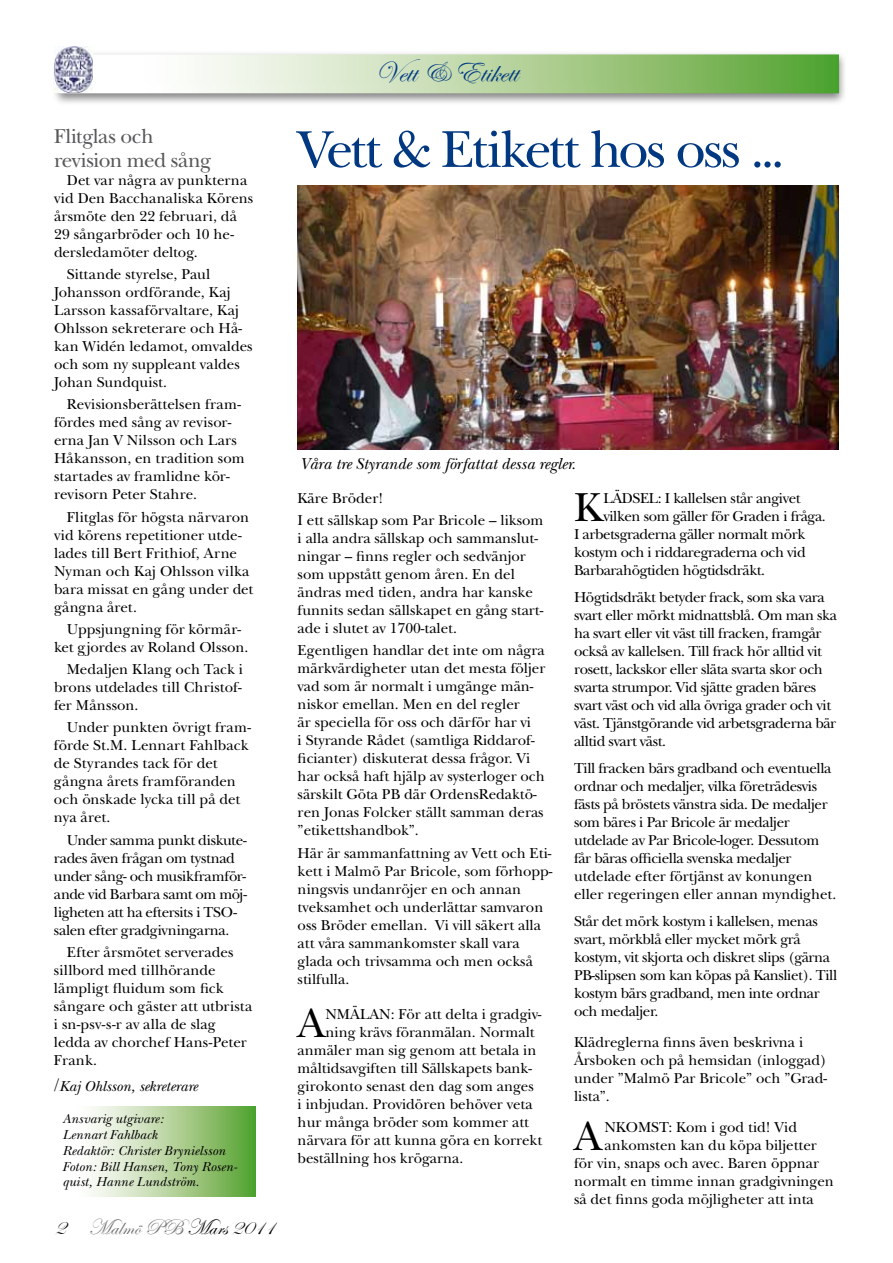
<style>
.page{position:relative;width:893px;height:1263px;background:#fff}
.page>*{position:absolute;margin:0;border:0;box-sizing:border-box;transform-origin:0 0}
.t1{font:54px "New Baskerville";letter-spacing:-.045em;color:#003882}
.t2{font:42.3px "New Baskerville";color:#000}
.t3{font:30px "Edwardian Script ITC";letter-spacing:.01em;color:#003882}
.t4{font:22.5px "Edwardian Script ITC";color:#000}
.t5{font:21px/24px "New Baskerville";letter-spacing:-.02em;color:#58585a}
.t6{font:italic 16.5px "New Baskerville";color:#000}
.t7{font:15px/18px "New Baskerville";color:#000}
.t8{font:15px/18px "New Baskerville";letter-spacing:-.025em;color:#000}
.t9{font:15px/18px "New Baskerville";letter-spacing:-.02em;color:#000}
.t10{font:italic 15px "New Baskerville";color:#000}
.t11{font:italic 13.5px/15.8px "New Baskerville";letter-spacing:.01em;color:#000}
.s1{font-family:"Times New Roman";font-style:normal;font-size:18px}
.s2{color:#707172}
</style>
<div class="page">
<div style="left:52px;top:50px;width:795px;height:56px;background:#000;opacity:.5"></div>
<svg style="left:93px;top:54px;width:746px;height:39px"></svg>
<svg style="left:93px;top:55px;width:746px;height:29px"></svg>
<img style="left:54px;top:47px;width:39px;height:46px">
<svg style="left:91px;top:1107px;width:164px;height:89px;background:#aed097"></svg>
<img style="left:298px;top:185px;width:541px;height:264px">
<h3 class="t5" style="left:54px;top:124px;width:158px">Flitglas och revision med sång</h3>
<p class="t7" style="left:54px;top:171px;width:201px;text-indent:13px">Det var några av punkterna vid Den Bacchanaliska Körens årsmöte den 22 februari, då<br>29 sångarbröder och 10 he&shy;dersledamöter deltog.</p>
<p class="t7" style="left:54px;top:265px;width:200px;text-indent:13px">Sittande styrelse, Paul<br>Johansson ordförande, Kaj<br>Larsson kassaförvaltare, Kaj<br>Ohlsson sekreterare och Hå&shy;kan Widén ledamot, omvaldes och som ny suppleant valdes<br>Johan Sundquist.</p>
<p class="t7" style="left:54px;top:396px;width:192px;text-indent:13px">Revisionsberättelsen fram&shy;fördes med sång av revisor&shy;erna Jan V Nilsson och Lars<br>Håkansson, en tradition som startades av framlidne kör&shy;revisorn Peter Stahre.</p>
<p class="t7" style="left:54px;top:508px;width:201px;text-indent:13px">Flitglas för högsta närvaron vid körens repetitioner utde&shy;lades till Bert Frithiof, Arne<br>Nyman och Kaj Ohlsson vilka bara missat en gång under det gångna året.</p>
<p class="t7" style="left:54px;top:620px;width:196px;text-align:center">Uppsjungning för körmär&shy;ket gjordes av Roland Olsson.</p>
<p class="t7" style="left:54px;top:660px;width:191px;text-align:justify;text-indent:13px">Medaljen Klang och Tack i brons utdelades till Christof&shy;fer Månsson.</p>
<p class="t7" style="left:54px;top:719px;width:199px;text-indent:13px">Under punkten övrigt fram&shy;förde St.M. Lennart Fahlback de Styrandes tack för det gångna årets framföranden och önskade lycka till på det nya året.</p>
<p class="t9" style="left:54px;top:831px;width:195px;text-indent:13px">Under samma punkt diskute&shy;rades även frågan om tystnad under sång- och musikframför&shy;ande vid Barbara samt om möj&shy;ligheten att ha eftersits i TSO&shy;salen efter gradgivningarna.</p>
<p class="t7" style="left:54px;top:943px;width:200px;text-indent:13px">Efter årsmötet serverades sillbord med tillhörande lämpligt fluidum som fick sångare och gäster att utbrista i sn-psv-s-r av alla de slag ledda av chorchef Hans-Peter<br>Frank.</p>
<p class="t10" style="left:54px;top:1077px;width:145px"><span class="s1">/</span>Kaj Ohlsson, sekreterare</p>
<p class="t11" style="left:62px;top:1111px;width:177px">Ansvarig utgivare:<br>Lennart Fahlback<br>Redaktör: Christer Brynielsson<br>Foton: Bill Hansen, Tony Rosen&shy;quist, Hanne Lundström.</p>
<h3 class="t4" style="left:54px;top:1215px;width:222px">2 <span class="s2">Malmö PB</span> Mars 2011</h3>
<h3 class="t3" style="left:375px;top:55px;width:144px">Vett &amp; Etikett</h3>
<h1 class="t1" style="left:298px;top:118px;width:488px">Vett &amp; Etikett hos oss ...</h1>
<p class="t6" style="left:300px;top:454px;width:277px">Våra tre Styrande som författat dessa regler.</p>
<p class="t7" style="left:298px;top:487px;width:247px;line-height:22.2px">Käre Bröder!<br>I ett sällskap som Par Bricole – liksom</p>
<p class="t7" style="left:298px;top:529px;width:247px">i alla andra sällskap och sammanslut&shy;ningar – finns regler och sedvänjor som uppstått genom åren. En del ändras med tiden, andra har kanske funnits sedan sällskapet en gång start&shy;ade i slutet av 1700-talet.</p>
<p class="t7" style="left:298px;top:641px;width:249px">Egentligen handlar det inte om några märkvärdigheter utan det mesta följer vad som är normalt i umgänge män&shy;niskor emellan. Men en del regler<br>är speciella för oss och därför har vi<br>i Styrande Rådet (samtliga Riddarof&shy;ficianter) diskuterat dessa frågor. Vi har också haft hjälp av systerloger och särskilt Göta PB där OrdensRedaktö&shy;ren Jonas Folcker ställt samman deras ”etikettshandbok”.</p>
<p class="t7" style="left:298px;top:844px;width:256px">Här är sammanfattning av Vett och Eti&shy;kett i Malmö Par Bricole, som förhopp&shy;ningsvis undanröjer en och annan tveksamhet och underlättar samvaron oss Bröder emellan. Vi vill säkert alla att våra sammankomster skall vara glada och trivsamma och men också stilfulla.</p>
<h2 class="t2" style="left:298px;top:999px;width:29px">A</h2>
<p class="t7" style="left:326px;top:1005px;width:218px">NMÄLAN: För att delta i gradgiv-</p>
<p class="t7" style="left:326px;top:1023px;width:211px">ning krävs föranmälan. Normalt</p>
<p class="t7" style="left:298px;top:1041px;width:240px">anmäler man sig genom att betala in</p>
<p class="t7" style="left:298px;top:1059px;width:236px">måltidsavgiften till Sällskapets bank-</p>
<p class="t7" style="left:298px;top:1077px;width:238px">girokonto senast den dag som anges</p>
<p class="t7" style="left:298px;top:1095px;width:236px">i inbjudan. Providören behöver veta</p>
<p class="t7" style="left:298px;top:1113px;width:233px">hur många bröder som kommer att</p>
<p class="t7" style="left:298px;top:1131px;width:246px">närvara för att kunna göra en korrekt</p>
<p class="t7" style="left:298px;top:1149px;width:167px">beställning hos krögarna.</p>
<h2 class="t2" style="left:574px;top:482px;width:29px">K</h2>
<p class="t8" style="left:603px;top:489px;width:199px">LÄDSEL: I kallelsen står angivet</p>
<p class="t8" style="left:603px;top:507px;width:224px">vilken som gäller för Graden i fråga.</p>
<p class="t8" style="left:574px;top:525px;width:233px">I arbetsgraderna gäller normalt mörk</p>
<p class="t8" style="left:574px;top:543px;width:233px">kostym och i riddaregraderna och vid</p>
<p class="t8" style="left:574px;top:561px;width:193px">Barbarahögtiden högtidsdräkt.</p>
<p class="t8" style="left:574px;top:588px;width:264px">Högtidsdräkt betyder frack, som ska vara svart eller mörkt midnattsblå. Om man ska ha svart eller vit väst till fracken, framgår också av kallelsen. Till frack hör alltid vit rosett, lackskor eller släta svarta skor och svarta strumpor. Vid sjätte graden bäres svart väst och vid alla övriga grader och vit väst. Tjänstgörande vid arbetsgraderna bär alltid svart väst.</p>
<p class="t8" style="left:574px;top:759px;width:264px">Till fracken bärs gradband och eventuella ordnar och medaljer, vilka företrädesvis fästs på bröstets vänstra sida. De medaljer som bäres i Par Bricole är medaljer utdelade av Par Bricole-loger. Dessutom får bäras officiella svenska medaljer utdelade efter förtjänst av konungen eller regeringen eller annan myndighet.</p>
<p class="t8" style="left:574px;top:912px;width:265px">Står det mörk kostym i kallelsen, menas svart, mörkblå eller mycket mörk grå kostym, vit skjorta och diskret slips (gärna PB-slipsen som kan köpas på Kansliet). Till kostym bärs gradband, men inte ordnar och medaljer.</p>
<p class="t7" style="left:574px;top:1033px;width:254px">Klädreglerna finns även beskrivna i<br>Årsboken och på hemsidan (inloggad) under ”Malmö Par Bricole” och ”Grad&shy;lista”.</p>
<h2 class="t2" style="left:574px;top:1112px;width:29px">A</h2>
<p class="t7" style="left:604px;top:1118px;width:194px">NKOMST: Kom i god tid! Vid</p>
<p class="t7" style="left:604px;top:1136px;width:214px">ankomsten kan du köpa biljetter</p>
<p class="t7" style="left:574px;top:1154px;width:247px">för vin, snaps och avec. Baren öppnar</p>
<p class="t7" style="left:574px;top:1172px;width:261px">normalt en timme innan gradgivningen</p>
<p class="t7" style="left:574px;top:1190px;width:241px">så det finns goda möjligheter att inta</p>
</div>
